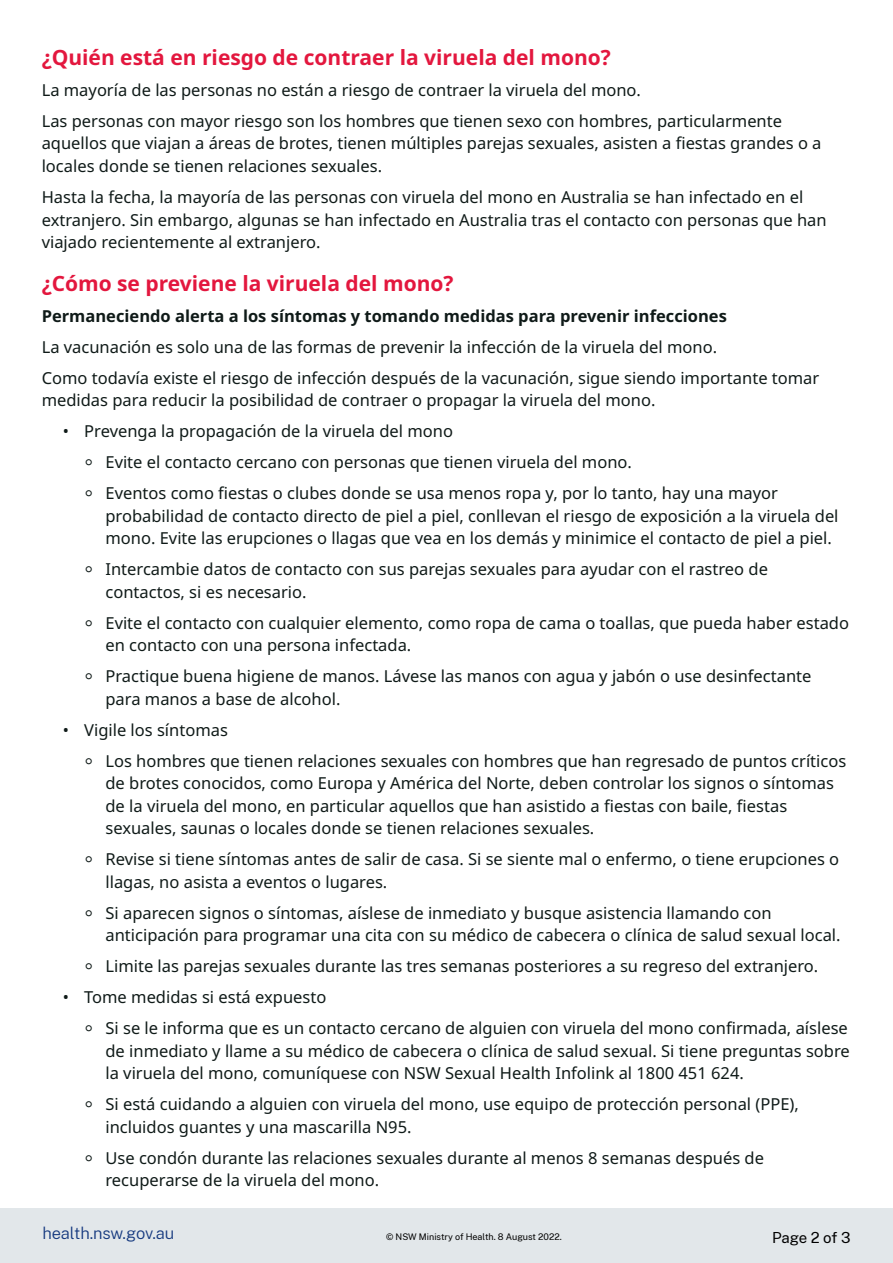
<style>
.page{position:relative;width:893px;height:1263px;background:#fff}
.page>*{position:absolute;margin:0;border:0;box-sizing:border-box;transform-origin:0 0}
.t1{font:700 21px "Noto Sans";color:#e3173e}
.Body{font:16.5px/22.5px "Noto Sans";color:#0f1a18}
.Body-2{font:700 16.5px "Noto Sans";color:#0f1a18}
.t2{font:300 16.5px "Public Sans";letter-spacing:-.01em;color:#15397f}
.t3{font:15px "Public Sans";letter-spacing:-.01em;color:#000}
.t4{font:9px "Public Sans";color:#000}
</style>
<div class="page">
<div style="left:0;top:1208px;width:893px;height:55px;background:#e2e7ea"></div>
<h2 class="t1" style="left:42px;top:43px;width:571px">¿Quién está en riesgo de contraer la viruela del mono?</h2>
<p class="Body" style="left:42px;top:79px;width:601px">La mayoría de las personas no están a riesgo de contraer la viruela del mono.</p>
<p class="Body" style="left:42px;top:110px;width:781px">Las personas con mayor riesgo son los hombres que tienen sexo con hombres, particularmente aquellos que viajan a áreas de brotes, tienen múltiples parejas sexuales, asisten a fiestas grandes o a locales donde se tienen relaciones sexuales.</p>
<p class="Body" style="left:42px;top:186px;width:786px">Hasta la fecha, la mayoría de las personas con viruela del mono en Australia se han infectado en el extranjero. Sin embargo, algunas se han infectado en Australia tras el contacto con personas que han viajado recientemente al extranjero.</p>
<h2 class="t1" style="left:42px;top:268px;width:413px">¿Cómo se previene la viruela del mono?</h2>
<p class="Body-2" style="left:42px;top:304px;width:687px">Permaneciendo alerta a los síntomas y tomando medidas para prevenir infecciones</p>
<p class="Body" style="left:42px;top:336px;width:677px">La vacunación es solo una de las formas de prevenir la infección de la viruela del mono.</p>
<p class="Body" style="left:42px;top:367px;width:779px">Como todavía existe el riesgo de infección después de la vacunación, sigue siendo importante tomar medidas para reducir la posibilidad de contraer o propagar la viruela del mono.</p>
<p class="Body" style="left:63px;top:420px;width:392px">• Prevenga la propagación de la viruela del mono</p>
<p class="Body" style="left:84px;top:451px;width:549px">⸰ Evite el contacto cercano con personas que tienen viruela del mono.</p>
<p class="Body" style="left:105px;top:482px;width:735px;text-indent:-21px">⸰ Eventos como fiestas o clubes donde se usa menos ropa y, por lo tanto, hay una mayor probabilidad de contacto directo de piel a piel, conllevan el riesgo de exposición a la viruela del mono. Evite las erupciones o llagas que vea en los demás y minimice el contacto de piel a piel.</p>
<p class="Body" style="left:105px;top:558px;width:664px;text-indent:-21px">⸰ Intercambie datos de contacto con sus parejas sexuales para ayudar con el rastreo de contactos, si es necesario.</p>
<p class="Body" style="left:105px;top:612px;width:745px;text-indent:-21px">⸰ Evite el contacto con cualquier elemento, como ropa de cama o toallas, que pueda haber estado en contacto con una persona infectada.</p>
<p class="Body" style="left:105px;top:665px;width:707px;text-indent:-21px">⸰ Practique buena higiene de manos. Lávese las manos con agua y jabón o use desinfectante para manos a base de alcohol.</p>
<p class="Body" style="left:63px;top:719px;width:166px">• Vigile los síntomas</p>
<p class="Body" style="left:105px;top:750px;width:742px;text-indent:-21px">⸰ Los hombres que tienen relaciones sexuales con hombres que han regresado de puntos críticos de brotes conocidos, como Europa y América del Norte, deben controlar los signos o síntomas de la viruela del mono, en particular aquellos que han asistido a fiestas con baile, fiestas sexuales, saunas o locales donde se tienen relaciones sexuales.</p>
<p class="Body" style="left:105px;top:848px;width:735px;text-indent:-21px">⸰ Revise si tiene síntomas antes de salir de casa. Si se siente mal o enfermo, o tiene erupciones o llagas, no asista a eventos o lugares.</p>
<p class="Body" style="left:105px;top:902px;width:737px;text-indent:-21px">⸰ Si aparecen signos o síntomas, aíslese de inmediato y busque asistencia llamando con anticipación para programar una cita con su médico de cabecera o clínica de salud sexual local.</p>
<p class="Body" style="left:84px;top:955px;width:736px">⸰ Limite las parejas sexuales durante las tres semanas posteriores a su regreso del extranjero.</p>
<p class="Body" style="left:63px;top:986px;width:265px">• Tome medidas si está expuesto</p>
<p class="Body" style="left:105px;top:1017px;width:746px;text-align:justify;text-indent:-21px">⸰ Si se le informa que es un contacto cercano de alguien con viruela del mono confirmada, aíslese de inmediato y llame a su médico de cabecera o clínica de salud sexual. Si tiene preguntas sobre la viruela del mono, comuníquese con NSW Sexual Health Infolink al 1800 451 624.</p>
<p class="Body" style="left:105px;top:1093px;width:695px;text-indent:-21px">⸰ Si está cuidando a alguien con viruela del mono, use equipo de protección personal (PPE), incluidos guantes y una mascarilla N95.</p>
<p class="Body" style="left:105px;top:1147px;width:660px;text-indent:-21px">⸰ Use condón durante las relaciones sexuales durante al menos 8 semanas después de recuperarse de la viruela del mono.</p>
<p class="t2" style="left:43px;top:1222px;width:133px">health.nsw.gov.au</p>
<p class="t4" style="left:386px;top:1230px;width:177px">© NSW Ministry of Health. 8 August 2022.</p>
<p class="t3" style="left:772px;top:1227px;width:80px">Page 2 of 3</p>
</div>
